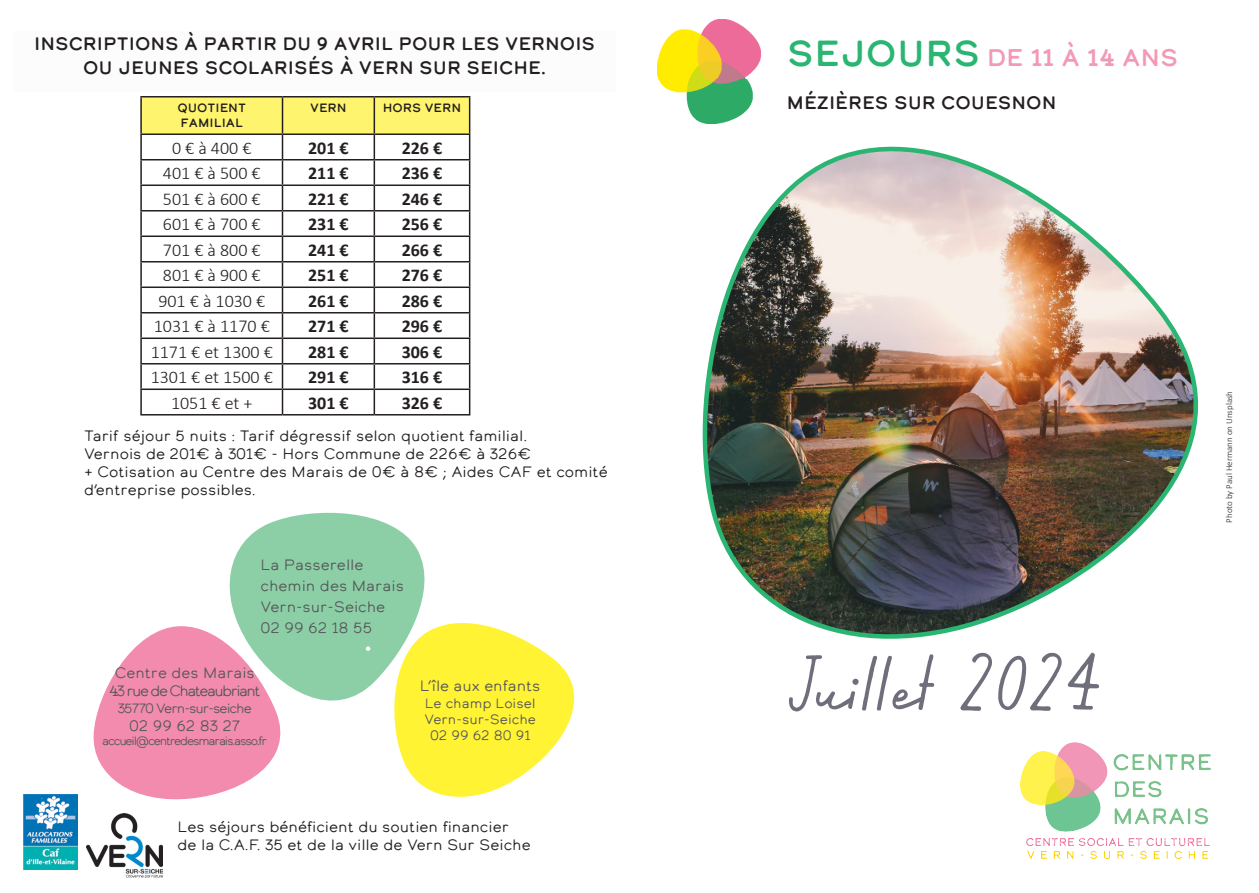
<style>
.page{position:relative;width:1259px;height:893px;background:#fff}
.page>*{position:absolute;margin:0;border:0;box-sizing:border-box;transform-origin:0 0}
.t1{font:75px "Calder Script";color:#6f6f7c}
.t2{font:24px "Calder Dark";color:#f499b5}
.t3{font:300 18px "Calibri";color:#231f20}
.t4{font:18px/24px "Calder Dark";color:#231f20;text-align:center}
.t5{font:700 18px "Calibri";color:#231f20}
.t6{font:15px/18px "Calder LC";color:#231f20}
.t7{font:15px "Calder LC";color:#57585a}
.t8{font:15px "Calder LC";letter-spacing:-.1em;color:#57585a}
.t9{font:13.5px "Calder LC";color:#57585a}
.t10{font:13.5px "Calder LC";letter-spacing:-.07em;color:#57585a}
.t11{font:12px "Calder LC";letter-spacing:-.1em;color:#57585a}
.t12{font:12px "Calder Dark";color:#231f20}
.t13{font:300 9px "Calibri";color:#231f20}
.s1{font-size:36px;color:#2bb572}
</style>
<div class="page">
<img style="left:86px;top:813px;width:77px;height:64px">
<img style="left:702px;top:146px;width:497px;height:493px">
<img style="left:23px;top:794px;width:54px;height:76px">
<svg style="left:229px;top:512px;width:196px;height:189px;background:#9bd5b1"></svg>
<svg style="left:349px;top:573px;width:226px;height:224px"></svg>
<svg style="left:93px;top:620px;width:192px;height:180px"></svg>
<svg style="left:366px;top:646px;width:4px;height:5px"></svg>
<img style="left:657px;top:19px;width:103px;height:105px">
<img style="left:1020px;top:743px;width:191px;height:116px">
<hr style="left:140px;top:96px;width:142px;height:2px;background:#231f20">
<hr style="left:140px;top:98px;width:2px;height:35px;background:#231f20">
<hr style="left:282px;top:96px;width:92px;height:2px;background:#231f20">
<hr style="left:374px;top:96px;width:96px;height:2px;background:#231f20">
<hr style="left:140px;top:133px;width:142px;height:2px;background:#231f20">
<hr style="left:140px;top:135px;width:2px;height:24px;background:#231f20">
<hr style="left:140px;top:159px;width:142px;height:1px;background:#231f20">
<hr style="left:140px;top:160px;width:2px;height:24px;background:#231f20">
<hr style="left:140px;top:184px;width:142px;height:2px;background:#231f20">
<hr style="left:140px;top:186px;width:2px;height:24px;background:#231f20">
<hr style="left:140px;top:210px;width:142px;height:1px;background:#231f20">
<hr style="left:140px;top:211px;width:2px;height:24px;background:#231f20">
<hr style="left:140px;top:235px;width:142px;height:2px;background:#231f20">
<hr style="left:140px;top:237px;width:2px;height:24px;background:#231f20">
<hr style="left:140px;top:261px;width:142px;height:1px;background:#231f20">
<hr style="left:140px;top:262px;width:2px;height:24px;background:#231f20">
<hr style="left:140px;top:286px;width:142px;height:2px;background:#231f20">
<hr style="left:140px;top:288px;width:2px;height:24px;background:#231f20">
<hr style="left:140px;top:312px;width:142px;height:1px;background:#231f20">
<hr style="left:140px;top:313px;width:2px;height:24px;background:#231f20">
<hr style="left:140px;top:337px;width:142px;height:2px;background:#231f20">
<hr style="left:140px;top:339px;width:2px;height:24px;background:#231f20">
<hr style="left:140px;top:363px;width:142px;height:1px;background:#231f20">
<hr style="left:140px;top:364px;width:2px;height:24px;background:#231f20">
<hr style="left:140px;top:388px;width:142px;height:2px;background:#231f20">
<hr style="left:140px;top:390px;width:2px;height:24px;background:#231f20">
<svg style="left:141px;top:97px;width:329px;height:317px"></svg>
<hr style="left:140px;top:414px;width:142px;height:1px;background:#231f20">
<hr style="left:282px;top:414px;width:92px;height:1px;background:#231f20">
<hr style="left:374px;top:414px;width:96px;height:1px;background:#231f20">
<p class="t4" style="left:34px;top:31px;width:562px">INSCRIPTIONS À PARTIR DU 9 AVRIL POUR LES VERNOIS<br>OU JEUNES SCOLARISÉS À VERN SUR SEICHE.</p>
<p class="t12" style="left:177px;top:100px;width:70px">QUOTIENT</p>
<p class="t12" style="left:180px;top:114px;width:64px">FAMILIAL</p>
<p class="t12" style="left:310px;top:100px;width:38px">VERN</p>
<p class="t12" style="left:383px;top:100px;width:80px">HORS VERN</p>
<p class="t3" style="left:172px;top:137px;width:81px">0 € à 400 €</p>
<p class="t5" style="left:308px;top:135px;width:42px">201 €</p>
<p class="t5" style="left:402px;top:135px;width:42px">226 €</p>
<p class="t3" style="left:163px;top:162px;width:99px">401 € à 500 €</p>
<p class="t5" style="left:308px;top:161px;width:42px">211 €</p>
<p class="t5" style="left:402px;top:161px;width:42px">236 €</p>
<p class="t3" style="left:163px;top:188px;width:99px">501 € à 600 €</p>
<p class="t5" style="left:308px;top:186px;width:42px">221 €</p>
<p class="t5" style="left:402px;top:186px;width:42px">246 €</p>
<p class="t3" style="left:163px;top:213px;width:99px">601 € à 700 €</p>
<p class="t5" style="left:308px;top:212px;width:42px">231 €</p>
<p class="t5" style="left:402px;top:212px;width:42px">256 €</p>
<p class="t3" style="left:163px;top:239px;width:99px">701 € à 800 €</p>
<p class="t5" style="left:308px;top:237px;width:42px">241 €</p>
<p class="t5" style="left:402px;top:237px;width:42px">266 €</p>
<p class="t3" style="left:163px;top:264px;width:99px">801 € à 900 €</p>
<p class="t5" style="left:308px;top:263px;width:42px">251 €</p>
<p class="t5" style="left:402px;top:263px;width:42px">276 €</p>
<p class="t3" style="left:158px;top:290px;width:108px">901 € à 1030 €</p>
<p class="t5" style="left:308px;top:288px;width:42px">261 €</p>
<p class="t5" style="left:402px;top:288px;width:42px">286 €</p>
<p class="t3" style="left:154px;top:315px;width:118px">1031 € à 1170 €</p>
<p class="t5" style="left:308px;top:314px;width:42px">271 €</p>
<p class="t5" style="left:402px;top:314px;width:42px">296 €</p>
<p class="t3" style="left:151px;top:341px;width:124px">1171 € et 1300 €</p>
<p class="t5" style="left:308px;top:339px;width:42px">281 €</p>
<p class="t5" style="left:402px;top:339px;width:42px">306 €</p>
<p class="t3" style="left:151px;top:366px;width:124px">1301 € et 1500 €</p>
<p class="t5" style="left:308px;top:365px;width:42px">291 €</p>
<p class="t5" style="left:402px;top:365px;width:42px">316 €</p>
<p class="t3" style="left:171px;top:392px;width:83px">1051 € et +</p>
<p class="t5" style="left:308px;top:390px;width:42px">301 €</p>
<p class="t5" style="left:402px;top:390px;width:42px">326 €</p>
<p class="t6" style="left:84px;top:427px;width:445px">Tarif séjour 5 nuits : Tarif dégressif selon quotient familial.</p>
<p class="t6" style="left:84px;top:445px;width:449px">Vernois de 201€ à 301€ - Hors Commune de 226€ à 326€</p>
<p class="t6" style="left:84px;top:463px;width:525px">+ Cotisation au Centre des Marais de 0€ à 8€ ; Aides CAF et comité d’entreprise possibles.</p>
<p class="t7" style="left:260px;top:554px;width:104px">La Passerelle</p>
<p class="t7" style="left:260px;top:575px;width:145px">chemin des Marais</p>
<p class="t7" style="left:260px;top:596px;width:126px">Vern-sur-Seiche</p>
<p class="t7" style="left:260px;top:617px;width:113px">02 99 62 18 55</p>
<p class="t7" style="left:115px;top:663px;width:141px">Centre des Marais</p>
<p class="t8" style="left:109px;top:681px;width:153px">43 rue de Chateaubriant</p>
<p class="t10" style="left:118px;top:699px;width:136px">35770 Vern-sur-seiche</p>
<p class="t7" style="left:129px;top:715px;width:113px">02 99 62 83 27</p>
<p class="t11" style="left:102px;top:733px;width:166px">accueil@centredesmarais.asso.fr</p>
<p class="t7" style="left:420px;top:676px;width:122px">L’île aux enfants</p>
<p class="t9" style="left:425px;top:694px;width:112px">Le champ Loisel</p>
<p class="t9" style="left:424px;top:710px;width:113px">Vern-sur-Seiche</p>
<p class="t9" style="left:430px;top:726px;width:102px">02 99 62 80 91</p>
<p class="t6" style="left:178px;top:818px;width:333px">Les séjours bénéficient du soutien financier</p>
<p class="t6" style="left:178px;top:836px;width:355px">de la C.A.F. 35 et de la ville de Vern Sur Seiche</p>
<p class="t2" style="left:787px;top:41px;width:393px"><span class="s1">SEJOURS</span> DE 11 À 14 ANS</p>
<p class="t4" style="left:787px;top:90px;width:271px">MÉZIÈRES SUR COUESNON</p>
<p class="t1" style="left:785px;top:637px;width:319px">Juillet 2024</p>
<p class="t13" style="left:1223px;top:523px;width:133px;rotate:-90deg">Photo by Paul Hermann on Unsplash</p>
</div>
